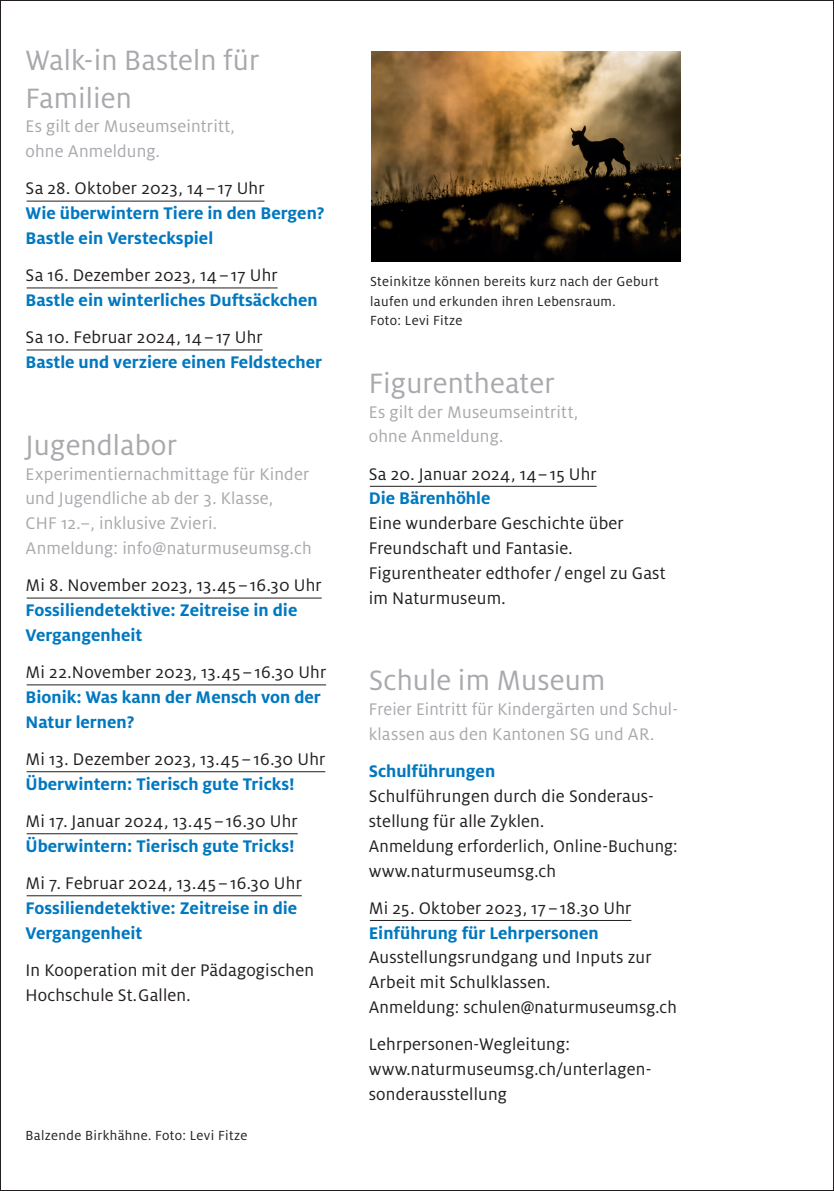
<style>
.page{position:relative;width:834px;height:1191px;background:#fff}
.page>*{position:absolute;margin:0;border:0;box-sizing:border-box;transform-origin:0 0}
.t1{font:31px/37.2px "Milo Pro";letter-spacing:.005em;color:#a8a9ad}
.t2{font:18.6px/24.8px "Milo Pro";letter-spacing:.01em;color:#231f20}
.t3{font:700 18.6px/24.8px "Milo Pro";color:#0078c0}
.t4{font:18.6px/24.8px "Milo Pro";letter-spacing:.01em;color:#a8a9ad}
.t5{font:14.6px/19.4px "Milo Pro";letter-spacing:.025em;color:#231f20}
</style>
<div class="page">
<hr style="left:370px;top:486px;width:226px;height:1px;background:#231f20">
<hr style="left:370px;top:920px;width:261px;height:1px;background:#231f20">
<hr style="left:27px;top:201px;width:237px;height:1px;background:#231f20">
<hr style="left:27px;top:287px;width:250px;height:1px;background:#231f20">
<hr style="left:27px;top:349px;width:235px;height:1px;background:#231f20">
<hr style="left:27px;top:597px;width:294px;height:1px;background:#231f20">
<hr style="left:27px;top:684px;width:299px;height:1px;background:#231f20">
<hr style="left:27px;top:771px;width:298px;height:1px;background:#231f20">
<hr style="left:27px;top:833px;width:271px;height:1px;background:#231f20">
<hr style="left:27px;top:895px;width:275px;height:1px;background:#231f20">
<img style="left:371px;top:51px;width:309px;height:211px">
<h1 class="t1" style="left:26px;top:42px;width:236px">Walk-in Basteln für<br>Familien</h1>
<p class="t4" style="left:26px;top:114px;width:211px">Es gilt der Museumseintritt, ohne Anmeldung.</p>
<p class="t2" style="left:26px;top:176px;width:240px">Sa 28. Oktober 2023, 14 – 17 Uhr</p>
<p class="t3" style="left:26px;top:201px;width:300px">Wie überwintern Tiere in den Bergen?<br>Bastle ein Versteckspiel</p>
<p class="t2" style="left:26px;top:263px;width:254px">Sa 16. Dezember 2023, 14 – 17 Uhr</p>
<p class="t3" style="left:26px;top:288px;width:294px">Bastle ein winterliches Duftsäckchen</p>
<p class="t2" style="left:26px;top:325px;width:239px">Sa 10. Februar 2024, 14 – 17 Uhr</p>
<p class="t3" style="left:26px;top:350px;width:298px">Bastle und verziere einen Feldstecher</p>
<h1 class="t1" style="left:26px;top:427px;width:153px">Jugendlabor</h1>
<p class="t4" style="left:26px;top:461px;width:287px">Experimentiernachmittage für Kinder und Jugendliche ab der 3. Klasse,<br>CHF 12.–, inklusive Zvieri.<br>Anmeldung: info@naturmuseumsg.ch</p>
<p class="t2" style="left:26px;top:573px;width:298px">Mi 8. November 2023, 13.45 – 16.30 Uhr</p>
<p class="t3" style="left:26px;top:598px;width:273px">Fossiliendetektive: Zeitreise in die<br>Vergangenheit</p>
<p class="t2" style="left:26px;top:660px;width:302px">Mi 22.November 2023, 13.45 – 16.30 Uhr</p>
<p class="t3" style="left:26px;top:684px;width:297px">Bionik: Was kann der Mensch von der<br>Natur lernen?</p>
<p class="t2" style="left:26px;top:747px;width:301px">Mi 13. Dezember 2023, 13.45 – 16.30 Uhr</p>
<p class="t3" style="left:25px;top:771px;width:270px">Überwintern: Tierisch gute Tricks!</p>
<p class="t2" style="left:25px;top:809px;width:274px">Mi 17. Januar 2024, 13.45 – 16.30 Uhr</p>
<p class="t3" style="left:25px;top:833px;width:270px">Überwintern: Tierisch gute Tricks!</p>
<p class="t2" style="left:25px;top:871px;width:278px">Mi 7. Februar 2024, 13.45 – 16.30 Uhr</p>
<p class="t3" style="left:25px;top:895px;width:273px">Fossiliendetektive: Zeitreise in die<br>Vergangenheit</p>
<p class="t2" style="left:25px;top:957px;width:290px">In Kooperation mit der Pädagogischen<br>Hochschule St.Gallen.</p>
<p class="t5" style="left:26px;top:1125px;width:223px">Balzende Birkhähne. Foto: Levi Fitze</p>
<p class="t5" style="left:370px;top:272px;width:290px">Steinkitze können bereits kurz nach der Geburt laufen und erkunden ihren Lebensraum.<br>Foto: Levi Fitze</p>
<h1 class="t1" style="left:369px;top:364px;width:188px">Figurentheater</h1>
<p class="t4" style="left:369px;top:399px;width:211px">Es gilt der Museumseintritt, ohne Anmeldung.</p>
<p class="t2" style="left:369px;top:461px;width:229px">Sa 20. Januar 2024, 14– 15 Uhr</p>
<p class="t3" style="left:368px;top:486px;width:123px">Die Bärenhöhle</p>
<p class="t2" style="left:368px;top:511px;width:298px">Eine wunderbare Geschichte über<br>Freundschaft und Fantasie.<br>Figurentheater edthofer / engel zu Gast im Naturmuseum.</p>
<h1 class="t1" style="left:369px;top:662px;width:238px">Schule im Museum</h1>
<p class="t4" style="left:369px;top:697px;width:310px">Freier Eintritt für Kindergärten und Schul&shy;klassen aus den Kantonen SG und AR.</p>
<p class="t3" style="left:369px;top:759px;width:128px">Schulführungen</p>
<p class="t2" style="left:369px;top:784px;width:310px">Schulführungen durch die Sonderaus&shy;stellung für alle Zyklen.<br>Anmeldung erforderlich, Online-Buchung: www.naturmuseumsg.ch</p>
<p class="t2" style="left:369px;top:895px;width:264px">Mi 25. Oktober 2023, 17 – 18.30 Uhr</p>
<p class="t3" style="left:369px;top:920px;width:231px">Einführung für Lehrpersonen</p>
<p class="t2" style="left:369px;top:945px;width:309px">Ausstellungsrundgang und Inputs zur<br>Arbeit mit Schulklassen.<br>Anmeldung: schulen@naturmuseumsg.ch</p>
<p class="t2" style="left:369px;top:1032px;width:284px">Lehrpersonen-Wegleitung: www.naturmuseumsg.ch/unterlagen&shy;sonderausstellung</p>
</div>
